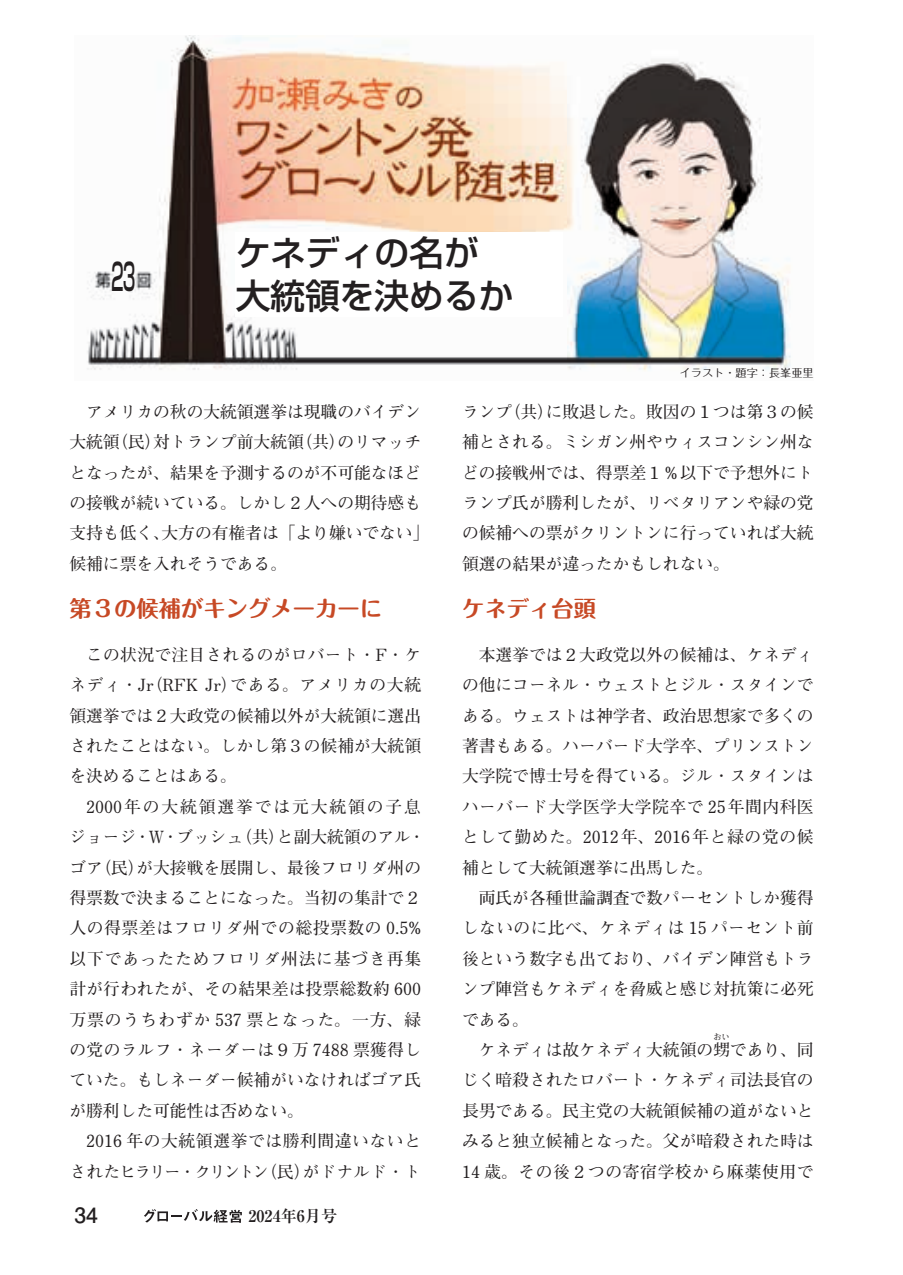
<style>
.page{position:relative;width:903px;height:1275px;background:#fff}
.page>*{position:absolute;margin:0;border:0;box-sizing:border-box;transform-origin:0 0}
.t1{font:500 37.27px "Shin Go Pro";color:#231f20;scale:.45 1}
.t2{font:500 34.65px/43.4px "Shin Go Pro";color:#231f20}
.t3{font:700 22.4px "Maru Fo Pro";color:#c74925}
.t4{font:700 21px "Futo Go B101 Pro";color:#231f20}
.t5{font:700 16.8px/30.4px "Futo Min A101 Pro";color:#231f20;text-align:justify}
.t6{font:700 16.1px "Ryumin Pro";color:#231f20}
.t7{font:11.2px "Maru Fo Pro";color:#231f20}
.t8{font:700 8.4px "Futo Min A101 Pro";color:#231f20}
</style>
<div class="page">
<svg style="left:144px;top:1209px;width:98px;height:14px"></svg>
<img style="left:87px;top:36px;width:704px;height:335px">
<div style="left:236px;top:232px;width:327px;height:84px;background:#fff"></div>
<h1 class="t1" style="left:111px;top:246px;width:56px">23</h1>
<h2 class="t2" style="left:236px;top:227px;width:279px">ケネディの名が大統領を決めるか</h2>
<p class="t7" style="left:680px;top:364px;width:135px">イラスト・題字：長峯亜里</p>
<p class="t5" style="left:69px;top:394px;width:361px;text-align:left;text-indent:17px">アメリカの秋の大統領選挙は現職のバイデン大統領（民）対トランプ前大統領（共）のリマッチとなったが、結果を予測するのが不可能なほどの接戦が続いている。しかし２人への期待感も支持も低く、大方の有権者は「より嫌いでない」候補に票を入れそうである。</p>
<h3 class="t3" style="left:69px;top:591px;width:314px">第３の候補がキングメーカーに</h3>
<p class="t5" style="left:69px;top:637px;width:353px;text-indent:17px">この状況で注目されるのがロバート・F・ケネディ・Jr（RFK Jr）である。アメリカの大統領選挙では２大政党の候補以外が大統領に選出されたことはない。しかし第３の候補が大統領を決めることはある。</p>
<p class="t5" style="left:69px;top:789px;width:357px;text-align:left;text-indent:17px">2000年の大統領選挙では元大統領の子息ジョージ・W・ブッシュ（共）と副大統領のアル・ゴア（民）が大接戦を展開し、最後フロリダ州の得票数で決まることになった。当初の集計で２人の得票差はフロリダ州での総投票数の 0.5%以下であったためフロリダ州法に基づき再集計が行われたが、その結果差は投票総数約 600万票のうちわずか 537 票となった。一方、緑の党のラルフ・ネーダーは９万 7488 票獲得していた。もしネーダー候補がいなければゴア氏が勝利した可能性は否めない。</p>
<p class="t5" style="left:69px;top:1123px;width:353px;text-align:right">2016 年の大統領選挙では勝利間違いないとされたヒラリー・クリントン（民）がドナルド・ト</p>
<p class="t4" style="left:74px;top:1198px;width:25px">34</p>
<p class="t6" style="left:248px;top:1203px;width:90px">2024年6月号</p>
<p class="t5" style="left:462px;top:394px;width:353px">ランプ（共）に敗退した。敗因の１つは第３の候補とされる。ミシガン州やウィスコンシン州などの接戦州では、得票差１％以下で予想外にトランプ氏が勝利したが、リベタリアンや緑の党の候補への票がクリントンに行っていれば大統領選の結果が違ったかもしれない。</p>
<h3 class="t3" style="left:462px;top:591px;width:135px">ケネディ台頭</h3>
<p class="t5" style="left:462px;top:637px;width:353px;text-indent:17px">本選挙では２大政党以外の候補は、ケネディの他にコーネル・ウェストとジル・スタインである。ウェストは神学者、政治思想家で多くの著書もある。ハーバード大学卒、プリンストン大学院で博士号を得ている。ジル・スタインはハーバード大学医学大学院卒で 25年間内科医として勤めた。2012年、2016年と緑の党の候補として大統領選挙に出馬した。</p>
<p class="t5" style="left:462px;top:880px;width:353px;text-indent:17px">両氏が各種世論調査で数パーセントしか獲得しないのに比べ、ケネディは 15 パーセント前後という数字も出ており、バイデン陣営もトランプ陣営もケネディを脅威と感じ対抗策に必死である。</p>
<p class="t5" style="left:479px;top:1032px;width:336px">ケネディは故ケネディ大統領の甥であり、同</p>
<p class="t8" style="left:713px;top:1030px;width:18px">おい</p>
<p class="t5" style="left:462px;top:1063px;width:353px">じく暗殺されたロバート・ケネディ司法長官の長男である。民主党の大統領候補の道がないとみると独立候補となった。父が暗殺された時は14 歳。その後２つの寄宿学校から麻薬使用で</p>
</div>
